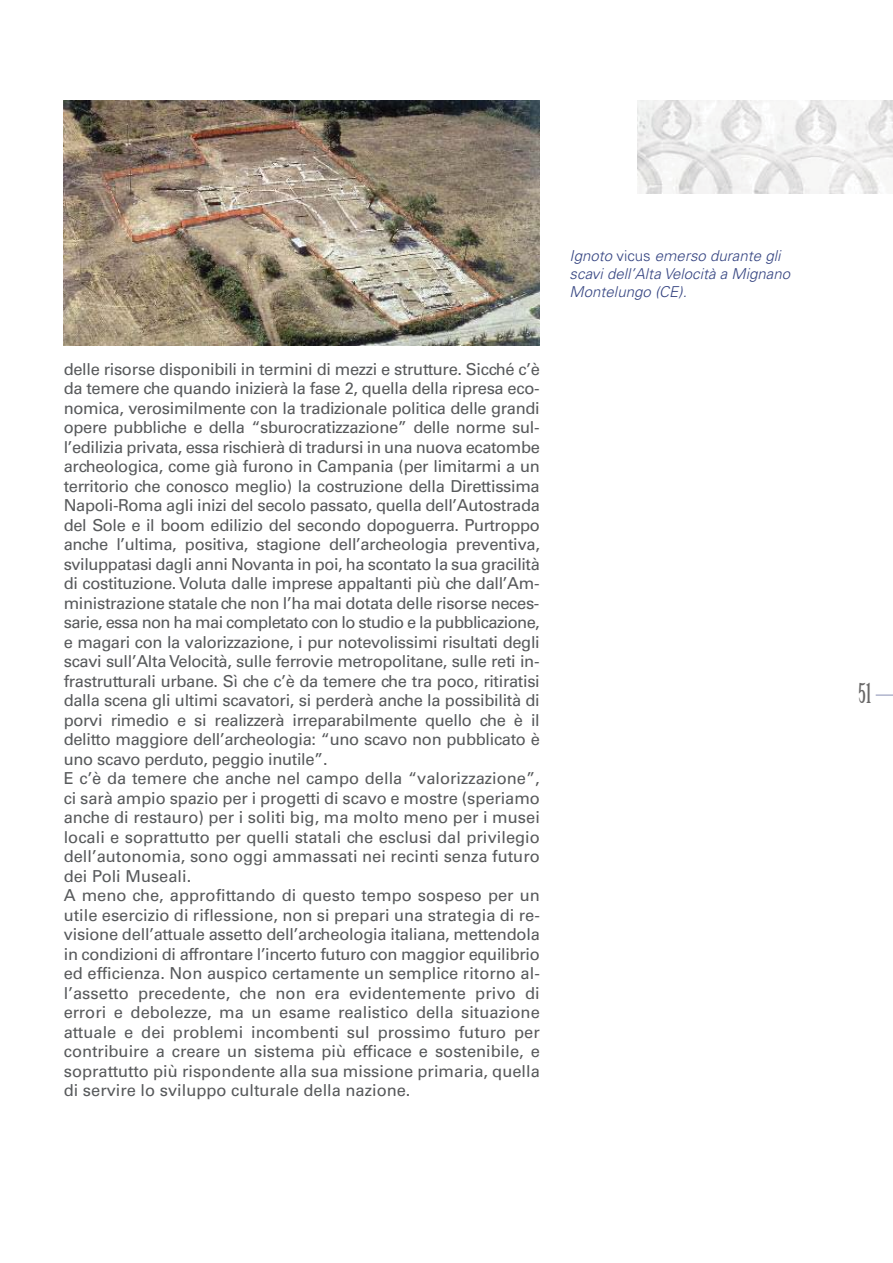
<style>
.page{position:relative;width:893px;height:1263px;background:#fff}
.page>*{position:absolute;margin:0;border:0;box-sizing:border-box;transform-origin:0 0}
.t1{font:27px "Birch Std";color:#686767}
.t2{font:16.5px/19.5px "Univers";letter-spacing:-.02em;color:#57595b}
.t3{font:italic 300 15px/18px "Univers";letter-spacing:.005em;color:#354481}
.s1{font-style:normal}
</style>
<div class="page">
<svg style="left:876px;top:694px;width:17px;height:2px"></svg>
<img style="left:638px;top:100px;width:255px;height:94px">
<img style="left:64px;top:100px;width:476px;height:245px">
<p class="t2" style="left:64px;top:361px;width:478px">delle risorse disponibili in termini di mezzi e strutture. Sicché c’è da temere che quando inizierà la fase 2, quella della ripresa eco&shy;nomica, verosimilmente con la tradizionale politica delle grandi opere pubbliche e della “sburocratizzazione” delle norme sul&shy;l’edilizia privata, essa rischierà di tradursi in una nuova ecatombe archeologica, come già furono in Campania (per limitarmi a un territorio che conosco meglio) la costruzione della Direttissima Napoli-Roma agli inizi del secolo passato, quella dell’Autostrada del Sole e il boom edilizio del secondo dopoguerra. Purtroppo anche l’ultima, positiva, stagione dell’archeologia preventiva, sviluppatasi dagli anni Novanta in poi, ha scontato la sua gracilità di costituzione. Voluta dalle imprese appaltanti più che dall’Am&shy;ministrazione statale che non l’ha mai dotata delle risorse neces&shy;sarie, essa non ha mai completato con lo studio e la pubblicazione, e magari con la valorizzazione, i pur notevolissimi risultati degli scavi sull’Alta Velocità, sulle ferrovie metropolitane, sulle reti in&shy;frastrutturali urbane. Sì che c’è da temere che tra poco, ritiratisi dalla scena gli ultimi scavatori, si perderà anche la possibilità di porvi rimedio e si realizzerà irreparabilmente quello che è il delitto maggiore dell’archeologia: “uno scavo non pubblicato è uno scavo perduto, peggio inutile”.<br>E c’è da temere che anche nel campo della “valorizzazione”, ci sarà ampio spazio per i progetti di scavo e mostre (speriamo anche di restauro) per i soliti big, ma molto meno per i musei locali e soprattutto per quelli statali che esclusi dal privilegio dell’autonomia, sono oggi ammassati nei recinti senza futuro dei Poli Museali.<br>A meno che, approfittando di questo tempo sospeso per un utile esercizio di riflessione, non si prepari una strategia di re&shy;visione dell’attuale assetto dell’archeologia italiana, mettendola in condizioni di affrontare l’incerto futuro con maggior equilibrio ed efficienza. Non auspico certamente un semplice ritorno al&shy;l’assetto precedente, che non era evidentemente privo di errori e debolezze, ma un esame realistico della situazione attuale e dei problemi incombenti sul prossimo futuro per contribuire a creare un sistema più efficace e sostenibile, e soprattutto più rispondente alla sua missione primaria, quella di servire lo sviluppo culturale della nazione.</p>
<p class="t3" style="left:570px;top:248px;width:222px">Ignoto <span class="s1">vicus</span> emerso durante gli scavi dell’Alta Velocità a Mignano<br>Montelungo (CE).</p>
<h1 class="t1" style="left:858px;top:681px;width:14px">51</h1>
</div>
